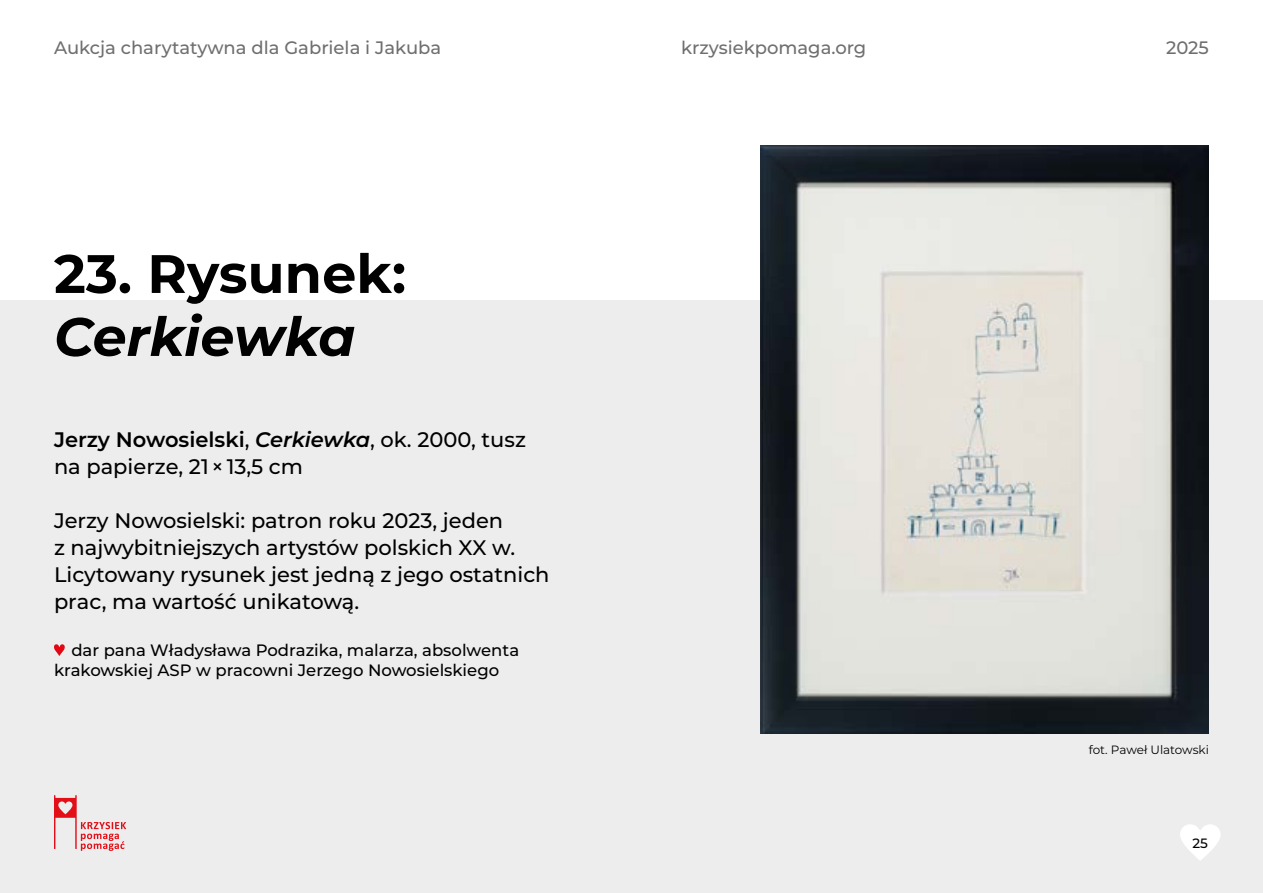
<style>
.page{position:relative;width:1263px;height:893px;background:#fff}
.page>*{position:absolute;margin:0;border:0;box-sizing:border-box;transform-origin:0 0}
.tytul{font:700 54px/63px "Montserrat";color:#000}
.opis_aukcji_1{font:500 21px/27px "Montserrat";color:#000}
.t1{font:500 18px "Montserrat";color:#706f6f}
.dar{font:500 16.5px/19.8px "Montserrat";color:#000}
.t2{font:500 13.5px "Montserrat";color:#000}
.opis_aukcji_1-2{font:12px "Montserrat";letter-spacing:-.005em;color:#000}
.s1{font-style:italic}
.s2{font-weight:600}
.s3{font-weight:600;font-style:italic}
</style>
<div class="page">
<div style="left:0;top:300px;width:1263px;height:593px;background:#ededed"></div>
<svg style="left:1180px;top:824px;width:41px;height:36px"></svg>
<svg style="left:54px;top:795px;width:72px;height:56px"></svg>
<svg style="left:54px;top:644px;width:11px;height:12px"></svg>
<img style="left:760px;top:145px;width:449px;height:588px">
<p class="t1" style="left:54px;top:35px;width:389px">Aukcja charytatywna dla Gabriela i Jakuba</p>
<p class="t1" style="left:681px;top:35px;width:187px">krzysiekpomaga.org</p>
<p class="t1" style="left:1166px;top:35px;width:44px">2025</p>
<p class="tytul" style="left:54px;top:240px;width:354px">23. Rysunek:<br><span class="s1">Cerkiewka</span></p>
<p class="opis_aukcji_1" style="left:54px;top:425px;width:473px"><span class="s2">Jerzy Nowosielski</span>, <span class="s3">Cerkiewka</span>, ok. 2000, tusz na papierze, 21 × 13,5 cm</p>
<p class="opis_aukcji_1" style="left:54px;top:506px;width:497px">Jerzy Nowosielski: patron roku 2023, jeden<br>z najwybitniejszych artystów polskich XX w.<br>Licytowany rysunek jest jedną z jego ostatnich prac, ma wartość unikatową.</p>
<p class="dar" style="left:54px;top:640px;width:467px;text-indent:17px">dar pana Władysława Podrazika, malarza, absolwenta krakowskiej ASP w pracowni Jerzego Nowosielskiego</p>
<p class="opis_aukcji_1-2" style="left:1089px;top:741px;width:122px">fot. Paweł Ulatowski</p>
<p class="t2" style="left:1192px;top:833px;width:17px">25</p>
</div>
